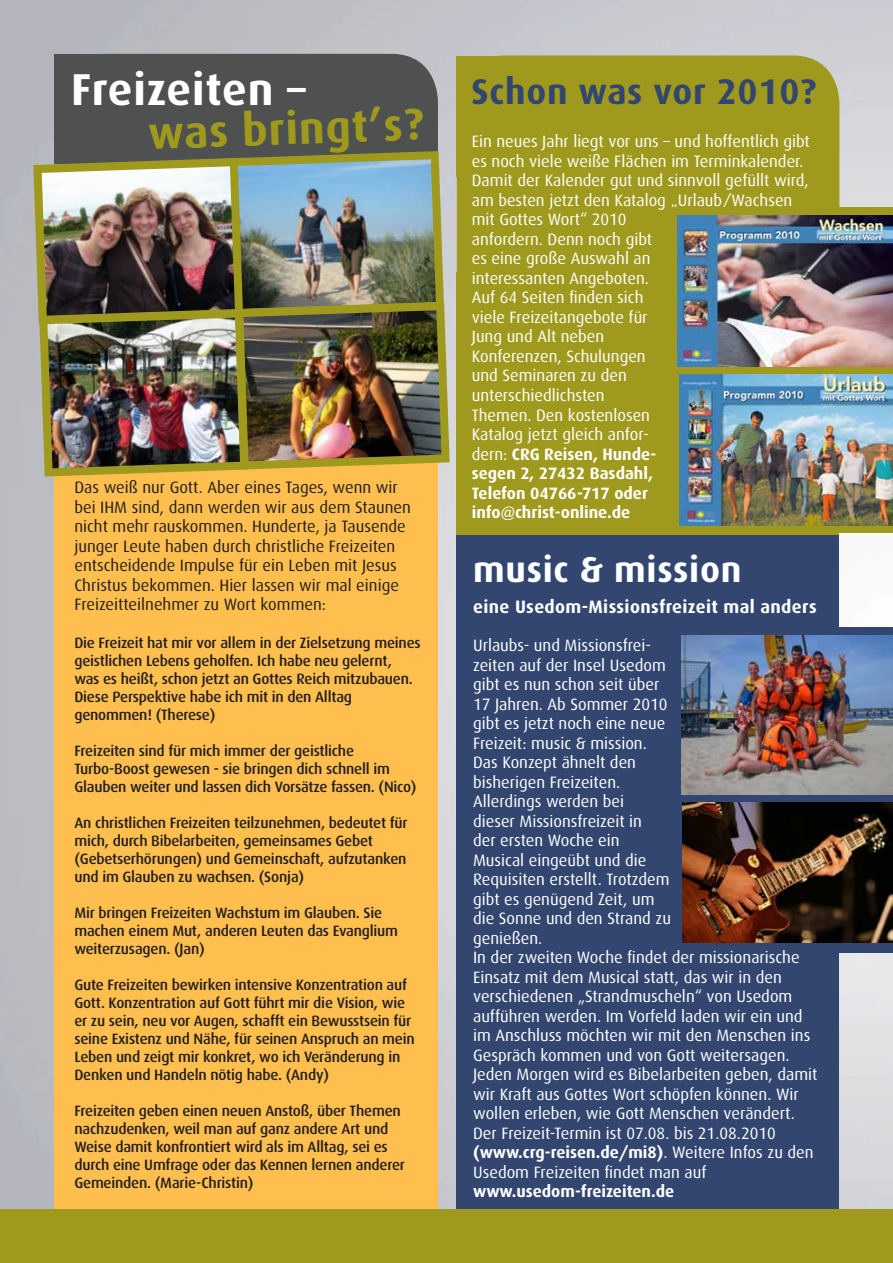
<style>
.page{position:relative;width:893px;height:1263px;background:#fff}
.page>*{position:absolute;margin:0;border:0;box-sizing:border-box;transform-origin:0 0}
.t1{font:700 44.7px "Dax";color:#9f9a1e}
.t2{font:700 44.7px "Dax";letter-spacing:.02em;color:#fff}
.t3{font:700 36px "Dax";letter-spacing:.02em;color:#fff}
.t4{font:700 35.7px "Dax";letter-spacing:.02em;color:#324670}
.t5{font:700 18px "Dax";letter-spacing:.02em;color:#fff}
.t6{font:16.5px/19.5px "Dax";color:#fff}
.t7{font:16.5px/19.5px "Dax";color:#231f20}
.t8{font:700 16.5px "Dax";color:#fff}
.t9{font:500 15px/18px "Dax";letter-spacing:-.015em;color:#231f20}
.s1{font-weight:700}
</style>
<div class="page">
<img style="left:0;top:0;width:893px;height:1209px">
<div style="left:0;top:1209px;width:893px;height:54px;background:#9f9a1e"></div>
<div style="left:457px;top:55px;width:382px;height:354px;background:#9f9a1e;border-radius:47px"></div>
<div style="left:457px;top:56px;width:327px;height:121px;background:#9f9a1e"></div>
<div style="left:55px;top:54px;width:383px;height:353px;background:#4e5150;border-radius:47px"></div>
<div style="left:54px;top:54px;width:327px;height:121px;background:#4e5150"></div>
<div style="left:457px;top:273px;width:382px;height:262px;background:#9f9a1e"></div>
<div style="left:54px;top:164px;width:383px;height:1045px;background:#ffbf4f"></div>
<img style="left:29px;top:147px;width:425px;height:334px">
<div style="left:671px;top:207px;width:222px;height:325px;background:#9f9a1e"></div>
<img style="left:678px;top:215px;width:215px;height:152px">
<img style="left:679px;top:375px;width:214px;height:151px">
<div style="left:456px;top:535px;width:383px;height:674px;background:#324670"></div>
<img style="left:681px;top:635px;width:212px;height:159px">
<img style="left:682px;top:803px;width:211px;height:140px">
<h1 class="t2" style="left:71px;top:64px;width:236px">Freizeiten –</h1>
<h1 class="t1" style="left:147px;top:108px;width:277px;rotate:-2deg">was bringt’s?</h1>
<p class="t7" style="left:74px;top:478px;width:338px">Das weiß nur Gott. Aber eines Tages, wenn wir bei IHM sind, dann werden wir aus dem Staunen nicht mehr rauskommen. Hunderte, ja Tausende junger Leute haben durch christliche Freizeiten entscheidende Impulse für ein Leben mit Jesus Christus bekommen. Hier lassen wir mal einige Freizeitteilnehmer zu Wort kommen:</p>
<p class="t9" style="left:74px;top:634px;width:348px">Die Freizeit hat mir vor allem in der Zielsetzung meines geistlichen Lebens geholfen. Ich habe neu gelernt, was es heißt, schon jetzt an Gottes Reich mitzubauen.<br>Diese Perspektive habe ich mit in den Alltag genommen! (Therese)</p>
<p class="t9" style="left:74px;top:742px;width:344px">Freizeiten sind für mich immer der geistliche<br>Turbo-Boost gewesen - sie bringen dich schnell im<br>Glauben weiter und lassen dich Vorsätze fassen. (Nico)</p>
<p class="t9" style="left:74px;top:814px;width:335px">An christlichen Freizeiten teilzunehmen, bedeutet für mich, durch Bibelarbeiten, gemeinsames Gebet (Gebetserhörungen) und Gemeinschaft, aufzutanken und im Glauben zu wachsen. (Sonja)</p>
<p class="t9" style="left:74px;top:904px;width:325px">Mir bringen Freizeiten Wachstum im Glauben. Sie machen einem Mut, anderen Leuten das Evanglium weiterzusagen. (Jan)</p>
<p class="t9" style="left:74px;top:976px;width:342px">Gute Freizeiten bewirken intensive Konzentration auf Gott. Konzentration auf Gott führt mir die Vision, wie er zu sein, neu vor Augen, schafft ein Bewusstsein für seine Existenz und Nähe, für seinen Anspruch an mein Leben und zeigt mir konkret, wo ich Veränderung in Denken und Handeln nötig habe. (Andy)</p>
<p class="t9" style="left:74px;top:1102px;width:332px">Freizeiten geben einen neuen Anstoß, über Themen nachzudenken, weil man auf ganz andere Art und Weise damit konfrontiert wird als im Alltag, sei es durch eine Umfrage oder das Kennen lernen anderer Gemeinden. (Marie-Christin)</p>
<h3 class="t4" style="left:472px;top:72px;width:346px">Schon was vor 2010?</h3>
<p class="t6" style="left:472px;top:132px;width:340px">Ein neues Jahr liegt vor uns – und hoffentlich gibt es noch viele weiße Flächen im Terminkalender.<br>Damit der Kalender gut und sinnvoll gefüllt wird, am besten jetzt den Katalog „Urlaub/Wachsen mit Gottes Wort“ 2010<br>anfordern. Denn noch gibt<br>es eine große Auswahl an<br>interessanten Angeboten.<br>Auf 64 Seiten finden sich<br>viele Freizeitangebote für<br>Jung und Alt neben<br>Konferenzen, Schulungen<br>und Seminaren zu den<br>unterschiedlichsten<br>Themen. Den kostenlosen<br>Katalog jetzt gleich anfor-<br>dern: <span class="s1">CRG Reisen, Hunde-<br>segen 2, 27432 Basdahl,<br>Telefon 04766-717 oder info@christ-online.de</span></p>
<h2 class="t3" style="left:473px;top:549px;width:270px">music &amp; mission</h2>
<p class="t5" style="left:473px;top:596px;width:345px">eine Usedom-Missionsfreizeit mal anders</p>
<p class="t6" style="left:473px;top:636px;width:346px">Urlaubs- und Missionsfrei-<br>zeiten auf der Insel Usedom<br>gibt es nun schon seit über<br>17 Jahren. Ab Sommer 2010<br>gibt es jetzt noch eine neue<br>Freizeit: music &amp; mission.<br>Das Konzept ähnelt den<br>bisherigen Freizeiten.<br>Allerdings werden bei<br>dieser Missionsfreizeit in<br>der ersten Woche ein<br>Musical eingeübt und die<br>Requisiten erstellt. Trotzdem<br>gibt es genügend Zeit, um<br>die Sonne und den Strand zu<br>genießen.<br>In der zweiten Woche findet der missionarische Einsatz mit dem Musical statt, das wir in den verschiedenen „Strandmuscheln“ von Usedom aufführen werden. Im Vorfeld laden wir ein und im Anschluss möchten wir mit den Menschen ins Gespräch kommen und von Gott weitersagen.<br>Jeden Morgen wird es Bibelarbeiten geben, damit wir Kraft aus Gottes Wort schöpfen können. Wir wollen erleben, wie Gott Menschen verändert.<br>Der Freizeit-Termin ist 07.08. bis 21.08.2010 <span class="s1">(www.crg-reisen.de/mi8)</span>. Weitere Infos zu den Usedom Freizeiten findet man auf</p>
<p class="t8" style="left:473px;top:1182px;width:203px">www.usedom-freizeiten.de</p>
</div>
